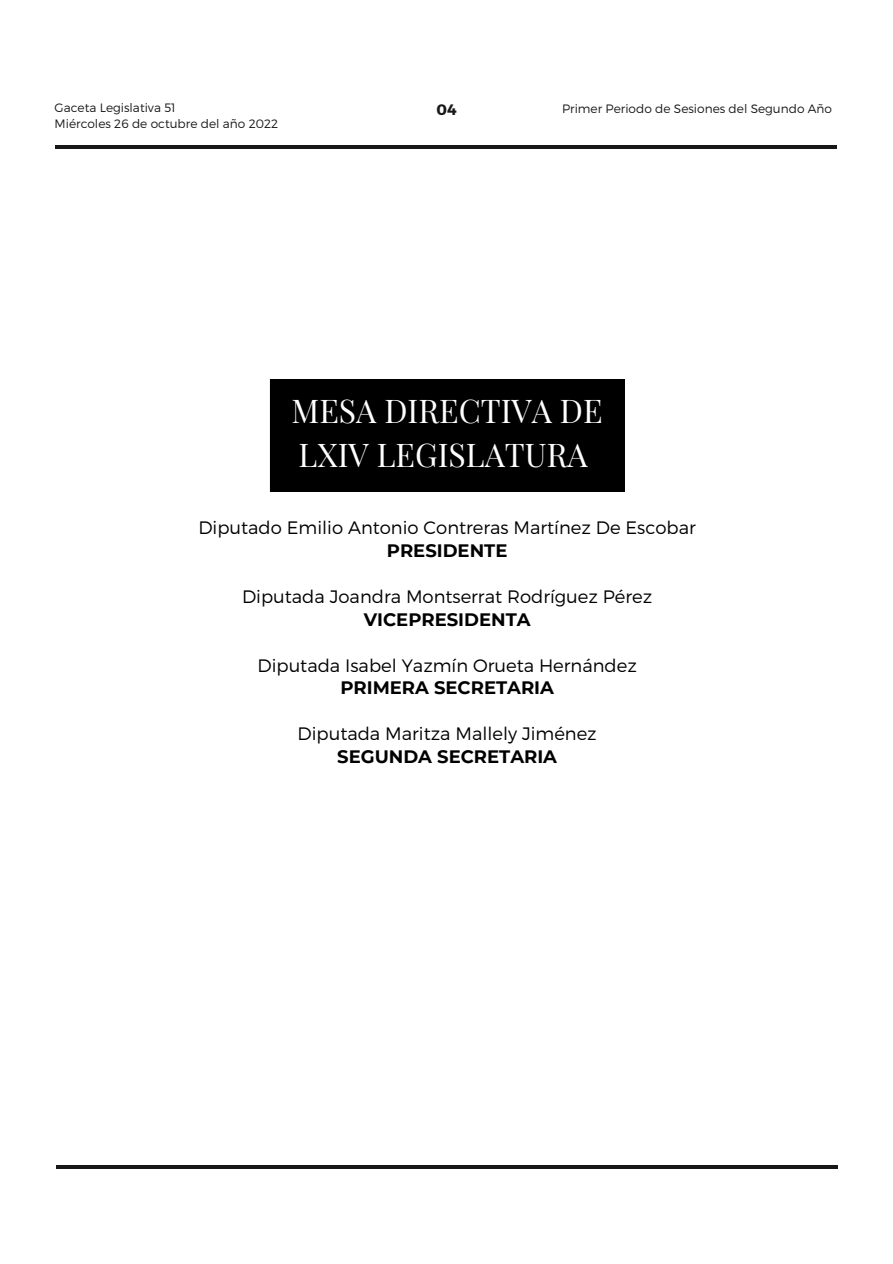
<style>
.page{position:relative;width:893px;height:1264px;background:#fff}
.page>*{position:absolute;margin:0;border:0;box-sizing:border-box;transform-origin:0 0}
.t1{font:32.1px/43.8px "Playfair Display";color:#fff}
.t2{font:300 18px "Montserrat";color:#000}
.t3{font:700 18px "Montserrat";color:#000}
.t4{font:700 15.15px "Montserrat";color:#181818}
.t5{font:300 12.15px/15.1px "Montserrat";color:#181818}
</style>
<div class="page">
<hr style="left:55px;top:145px;width:782px;height:4px;background:#181818">
<hr style="left:56px;top:1165px;width:782px;height:3px;background:#181818">
<div style="left:270px;top:380px;width:354px;height:111px;background:#000"></div>
<p class="t5" style="left:55px;top:100px;width:225px">Gaceta Legislativa 51<br>Miércoles 26 de octubre del año 2022</p>
<p class="t4" style="left:436px;top:100px;width:22px">04</p>
<p class="t5" style="left:562px;top:100px;width:271px">Primer Periodo de Sesiones del Segundo Año</p>
<h1 class="t1" style="left:291px;top:388px;width:312px">MESA DIRECTIVA DE<br>LXIV LEGISLATURA</h1>
<p class="t2" style="left:198px;top:516px;width:499px">Diputado Emilio Antonio Contreras Martínez De Escobar</p>
<p class="t3" style="left:387px;top:539px;width:122px">PRESIDENTE</p>
<p class="t2" style="left:242px;top:585px;width:411px">Diputada Joandra Montserrat Rodríguez Pérez</p>
<p class="t3" style="left:364px;top:608px;width:168px">VICEPRESIDENTA</p>
<p class="t2" style="left:257px;top:653px;width:381px">Diputada Isabel Yazmín Orueta Hernández</p>
<p class="t3" style="left:340px;top:676px;width:215px">PRIMERA SECRETARIA</p>
<p class="t2" style="left:297px;top:722px;width:301px">Diputada Maritza Mallely Jiménez</p>
<p class="t3" style="left:337px;top:745px;width:221px">SEGUNDA SECRETARIA</p>
</div>
